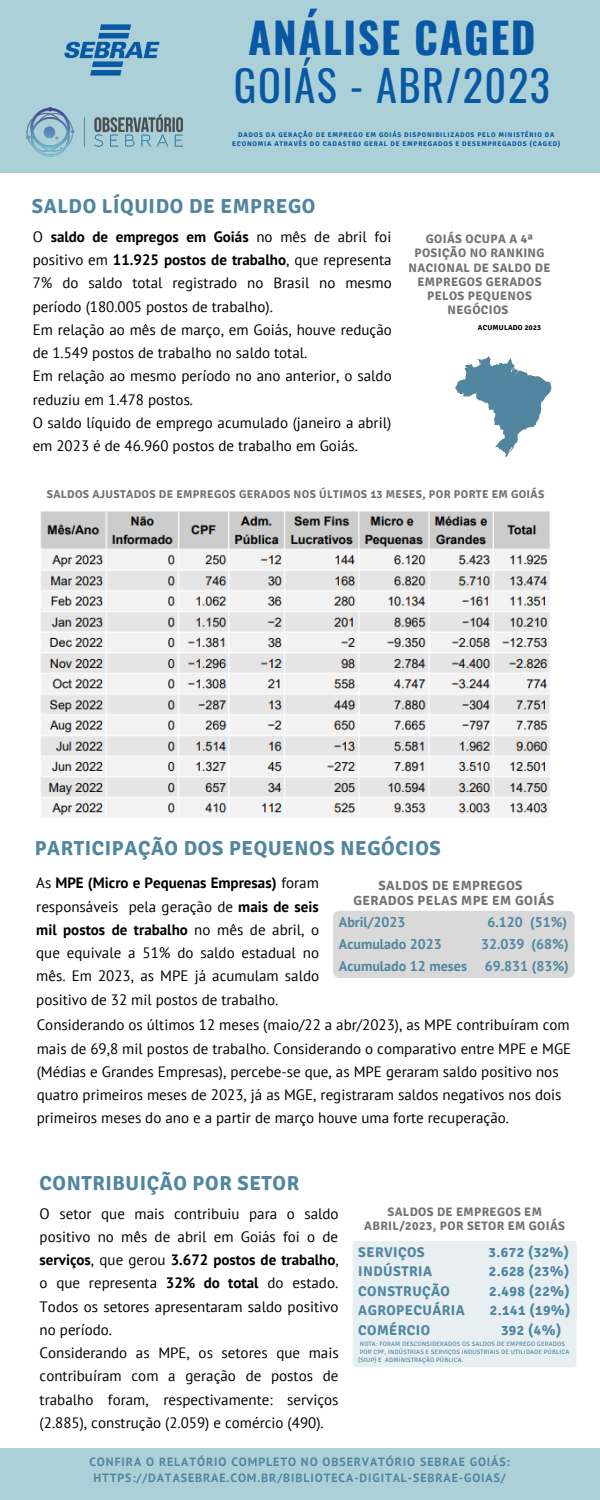
<style>
.page{position:relative;width:600px;height:1500px;background:#acd0d7}
.page>*{position:absolute;margin:0;border:0;box-sizing:border-box;transform-origin:0 0}
.t1{font:42.4px "Oswald";letter-spacing:.035em;color:#0958a5}
.t2{font:700 42.4px "Oswald";letter-spacing:.035em;color:#0958a5}
.t3{font:700 20.3px "Signika";letter-spacing:.03em;color:#5186a0}
.t4{font:15px/23.2px "PT Sans";color:#000;text-align:justify}
.t5{font:700 14.1px "Signika";letter-spacing:.03em;color:#5186a0}
.t6{font:700 14.1px "PT Sans";color:#5186a0}
.t7{font:700 13.3px "Signika";letter-spacing:.03em;color:#737373}
.t8{font:700 12.3px/14.2px "Signika";letter-spacing:.03em;color:#737373;text-align:center}
.t9{font:700 12px/16.5px "PT Sans";letter-spacing:.075em;color:#5186a0;text-align:center}
.t10{font:700 11.3px "Signika";letter-spacing:.03em;color:#737373}
.t11{font:700 7.3px "Signika";letter-spacing:.03em;color:#000}
.t12{font:700 6.8px/9px "Signika";letter-spacing:.11em;color:#0958a5;text-align:center}
.t13{font:6.3px/8.4px "Signika";letter-spacing:.03em;color:#5186a0}
.s1{font-weight:700}
</style>
<div class="page">
<div style="left:0;top:173px;width:600px;height:1274px;background:#fff"></div>
<img style="left:64px;top:24px;width:96px;height:52px">
<img style="left:26px;top:107px;width:157px;height:50px">
<svg style="left:455px;top:356px;width:96px;height:101px"></svg>
<img style="left:40px;top:511px;width:510px;height:306px">
<div style="left:353px;top:1241px;width:224px;height:126px;background:#e7eff3"></div>
<div style="left:333px;top:911px;width:242px;height:67px;background:#d9d9d9"></div>
<p class="t2" style="left:248px;top:4px;width:289px">ANÁLISE CAGED</p>
<p class="t1" style="left:234px;top:52px;width:318px">GOIÁS - ABR/2023</p>
<p class="t12" style="left:232px;top:130px;width:330px">DADOS DA GERAÇÃO DE EMPREGO EM GOIÁS DISPONIBILIZADOS PELO MINISTÉRIO DA<br>ECONOMIA ATRAVÉS DO CADASTRO GERAL DE EMPREGADOS E DESEMPREGADOS (CAGED)</p>
<p class="t3" style="left:32px;top:194px;width:285px">SALDO LÍQUIDO DE EMPREGO</p>
<p class="t4" style="left:33px;top:225px;width:361px">O <span class="s1">saldo de empregos em Goiás</span> no mês de abril foi positivo em <span class="s1">11.925 postos de trabalho</span>, que representa 7% do saldo total registrado no Brasil no mesmo período (180.005 postos de trabalho).</p>
<p class="t4" style="left:33px;top:318px;width:361px">Em relação ao mês de março, em Goiás, houve redução de 1.549 postos de trabalho no saldo total.</p>
<p class="t4" style="left:33px;top:364px;width:361px">Em relação ao mesmo período no ano anterior, o saldo reduziu em 1.478 postos.</p>
<p class="t4" style="left:33px;top:411px;width:360px">O saldo líquido de emprego acumulado (janeiro a abril) em 2023 é de 46.960 postos de trabalho em Goiás.</p>
<p class="t8" style="left:409px;top:232px;width:143px">GOIÁS OCUPA A 4ª<br>POSIÇÃO NO RANKING<br>NACIONAL DE SALDO DE<br>EMPREGOS GERADOS<br>PELOS PEQUENOS<br>NEGÓCIOS</p>
<p class="t11" style="left:478px;top:323px;width:65px">ACUMULADO 2023</p>
<p class="t10" style="left:47px;top:488px;width:499px">SALDOS AJUSTADOS DE EMPREGOS GERADOS NOS ÚLTIMOS 13 MESES, POR PORTE EM GOIÁS</p>
<p class="t3" style="left:35px;top:836px;width:408px">PARTICIPAÇÃO DOS PEQUENOS NEGÓCIOS</p>
<p class="t4" style="left:36px;top:871px;width:285px">As <span class="s1">MPE (Micro e Pequenas Empresas)</span> foram responsáveis pela geração de <span class="s1">mais de seis mil postos de trabalho</span> no mês de abril, o que equivale a 51% do saldo estadual no mês. Em 2023, as MPE já acumulam saldo positivo de 32 mil postos de trabalho.</p>
<p class="t7" style="left:378px;top:877px;width:146px">SALDOS DE EMPREGOS</p>
<p class="t7" style="left:353px;top:892px;width:202px">GERADOS PELAS MPE EM GOIÁS</p>
<p class="t6" style="left:339px;top:913px;width:68px">Abril/2023</p>
<p class="t6" style="left:488px;top:913px;width:81px">6.120 (51%)</p>
<p class="t6" style="left:339px;top:935px;width:105px">Acumulado 2023</p>
<p class="t6" style="left:481px;top:935px;width:89px">32.039 (68%)</p>
<p class="t6" style="left:339px;top:956px;width:130px">Acumulado 12 meses</p>
<p class="t6" style="left:485px;top:956px;width:86px">69.831 (83%)</p>
<p class="t4" style="left:37px;top:1013px;width:536px;text-align:left">Considerando os últimos 12 meses (maio/22 a abr/2023), as MPE contribuíram com mais de 69,8 mil postos de trabalho. Considerando o comparativo entre MPE e MGE (Médias e Grandes Empresas), percebe-se que, as MPE geraram saldo positivo nos quatro primeiros meses de 2023, já as MGE, registraram saldos negativos nos dois primeiros meses do ano e a partir de março houve uma forte recuperação.</p>
<p class="t3" style="left:40px;top:1171px;width:261px">CONTRIBUIÇÃO POR SETOR</p>
<p class="t4" style="left:40px;top:1201px;width:301px">O setor que mais contribuiu para o saldo positivo no mês de abril em Goiás foi o de <span class="s1">serviços</span>, que gerou <span class="s1">3.672 postos de trabalho</span>, o que representa <span class="s1">32% do total</span> do estado.<br>Todos os setores apresentaram saldo positivo no período.</p>
<p class="t4" style="left:40px;top:1341px;width:301px">Considerando as MPE, os setores que mais contribuíram com a geração de postos de trabalho foram, respectivamente: serviços (2.885), construção (2.059) e comércio (490).</p>
<p class="t8" style="left:364px;top:1204px;width:202px">SALDOS DE EMPREGOS EM<br>ABRIL/2023, POR SETOR EM GOIÁS</p>
<p class="t5" style="left:358px;top:1244px;width:68px">SERVIÇOS</p>
<p class="t5" style="left:489px;top:1244px;width:82px">3.672 (32%)</p>
<p class="t5" style="left:358px;top:1263px;width:75px">INDÚSTRIA</p>
<p class="t5" style="left:489px;top:1263px;width:82px">2.628 (23%)</p>
<p class="t5" style="left:358px;top:1283px;width:93px">CONSTRUÇÃO</p>
<p class="t5" style="left:489px;top:1283px;width:82px">2.498 (22%)</p>
<p class="t5" style="left:358px;top:1302px;width:108px">AGROPECUÁRIA</p>
<p class="t5" style="left:490px;top:1302px;width:82px">2.141 (19%)</p>
<p class="t5" style="left:358px;top:1321px;width:73px">COMÉRCIO</p>
<p class="t5" style="left:501px;top:1321px;width:62px">392 (4%)</p>
<p class="t13" style="left:358px;top:1339px;width:213px">NOTA: FORAM DESCONSIDERADOS OS SALDOS DE EMPREGO GERADOS<br>POR CPF, INDÚSTRIAS E SERVIÇOS INDUSTRIAIS DE UTILIDADE PÚBLICA (SIUP) E ADMINISTRAÇÃO PÚBLICA.</p>
<p class="t9" style="left:89px;top:1453px;width:422px">CONFIRA O RELATÓRIO COMPLETO NO OBSERVATÓRIO SEBRAE GOIÁS:<br>HTTPS://DATASEBRAE.COM.BR/BIBLIOTECA-DIGITAL-SEBRAE-GOIAS/</p>
</div>
